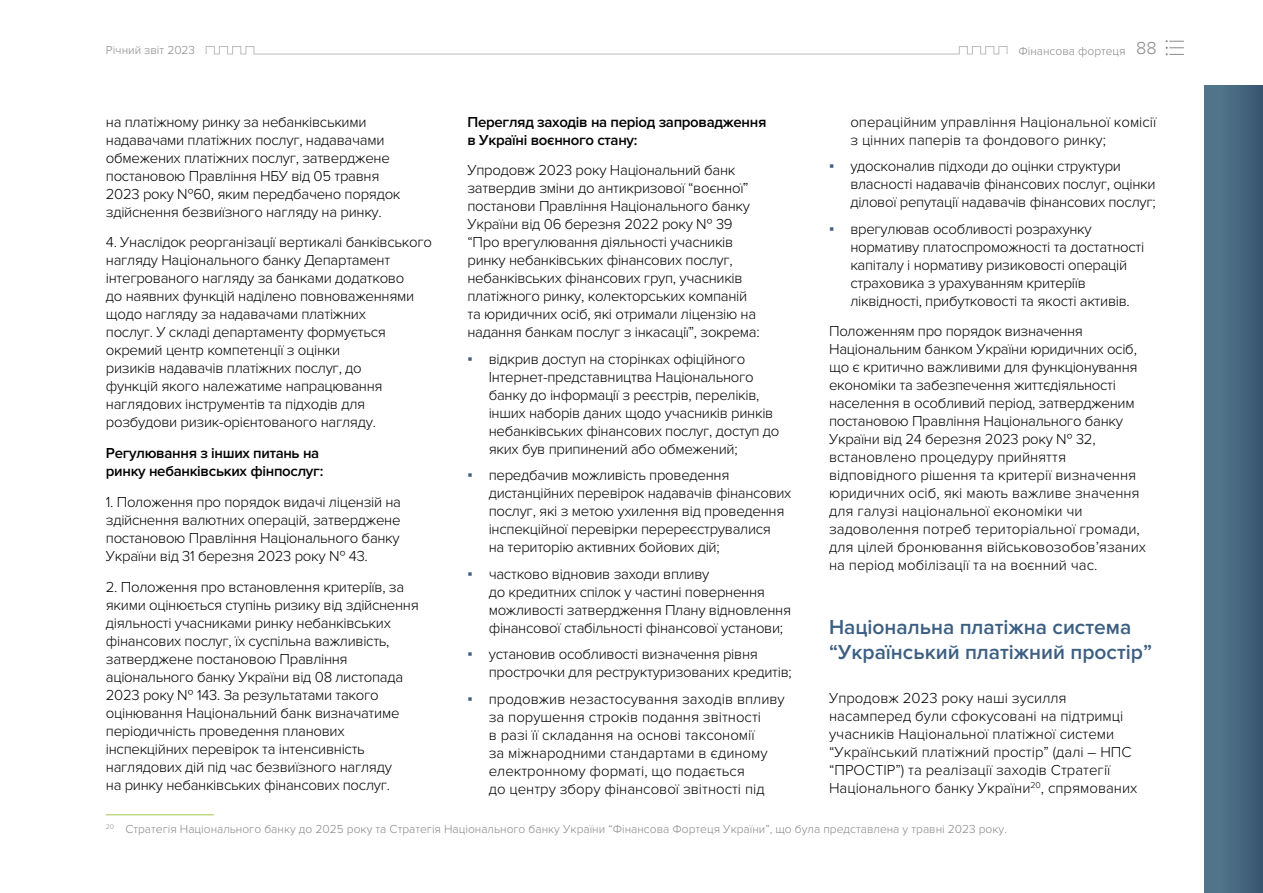
<style>
.page{position:relative;width:1263px;height:893px;background:#fff}
.page>*{position:absolute;margin:0;border:0;box-sizing:border-box;transform-origin:0 0}
.t1{font:600 21px/25.2px "Proxima Nova";color:#3c5f82}
.t2{font:300 15px/18px "Proxima Nova";letter-spacing:-.02em;color:#000}
.t3{font:300 15px/18px "Proxima Nova";color:#000}
.t4{font:600 15px/18px "Proxima Nova";letter-spacing:-.02em;color:#000}
.t5{font:300 12px "Proxima Nova";color:#878787}
.s1{font-size:18px}
.s2{font-family:"Arial Narrow";font-weight:400;color:#3c5f82}
</style>
<div class="page">
<svg style="left:1166px;top:40px;width:18px;height:15px"></svg>
<svg style="left:205px;top:46px;width:803px;height:9px"></svg>
<hr style="left:106px;top:814px;width:108px;height:1px;background:#a2c748">
<div style="left:1204px;top:85px;width:59px;height:808px;background:linear-gradient(to right,#557b90,#3a5771)"></div>
<p class="t5" style="left:106px;top:43px;width:91px">Річний звіт 2023</p>
<p class="t5" style="left:1018px;top:44px;width:140px">Фінансова фортеця <span class="s1">88</span></p>
<p class="t4" style="left:467px;top:113px;width:300px">Перегляд заходів на період запровадження в Україні воєнного стану:</p>
<p class="t2" style="left:467px;top:162px;width:294px">Упродовж 2023 року Національний банк затвердив зміни до антикризової “воєнної” постанови Правління Національного банку України від 06 березня 2022 року № 39 “Про врегулювання діяльності учасників ринку небанківських фінансових послуг, небанківських фінансових груп, учасників платіжного ринку, колекторських компаній та юридичних осіб, які отримали ліцензію на надання банкам послуг з інкасації”, зокрема:</p>
<p class="t2" style="left:489px;top:350px;width:292px;text-indent:-21px"><span class="s2">▪</span> відкрив доступ на сторінках офіційного Інтернет-представництва Національного банку до інформації з реєстрів, переліків, інших наборів даних щодо учасників ринків небанківських фінансових послуг, доступ до яких був припинений або обмежений;</p>
<p class="t2" style="left:489px;top:467px;width:304px;text-indent:-21px"><span class="s2">▪</span> передбачив можливість проведення дистанційних перевірок надавачів фінансових послуг, які з метою ухилення від проведення інспекційної перевірки перереєструвалися<br>на територію активних бойових дій;</p>
<p class="t2" style="left:489px;top:565px;width:304px;text-indent:-21px"><span class="s2">▪</span> частково відновив заходи впливу<br>до кредитних спілок у частині повернення можливості затвердження Плану відновлення фінансової стабільності фінансової установи;</p>
<p class="t2" style="left:489px;top:646px;width:305px;text-indent:-21px"><span class="s2">▪</span> установив особливості визначення рівня прострочки для реструктуризованих кредитів;</p>
<p class="t3" style="left:489px;top:690px;width:298px;text-indent:-21px"><span class="s2">▪</span> продовжив незастосування заходів впливу за порушення строків подання звітності<br>в разі її складання на основі таксономії<br>за міжнародними стандартами в єдиному електронному форматі, що подається<br>до центру збору фінансової звітності під</p>
<p class="t2" style="left:106px;top:113px;width:296px">на платіжному ринку за небанківськими надавачами платіжних послуг, надавачами обмежених платіжних послуг, затверджене постановою Правління НБУ від 05 травня 2023 року №60, яким передбачено порядок здійснення безвиїзного нагляду на ринку.</p>
<p class="t2" style="left:106px;top:234px;width:328px">4. Унаслідок реорганізації вертикалі банківського нагляду Національного банку Департамент інтегрованого нагляду за банками додатково<br>до наявних функцій наділено повноваженнями щодо нагляду за надавачами платіжних<br>послуг. У складі департаменту формується окремий центр компетенції з оцінки<br>ризиків надавачів платіжних послуг, до<br>функцій якого належатиме напрацювання наглядових інструментів та підходів для розбудови ризик-орієнтованого нагляду.</p>
<p class="t4" style="left:106px;top:444px;width:219px">Регулювання з інших питань на ринку небанківських фінпослуг:</p>
<p class="t2" style="left:106px;top:493px;width:297px;text-align:justify">1. Положення про порядок видачі ліцензій на здійснення валютних операцій, затверджене постановою Правління Національного банку України від 31 березня 2023 року № 43.</p>
<p class="t2" style="left:106px;top:578px;width:314px">2. Положення про встановлення критеріїв, за якими оцінюється ступінь ризику від здійснення діяльності учасниками ринку небанківських фінансових послуг, їх суспільна важливість, затверджене постановою Правління аціонального банку України від 08 листопада 2023 року № 143. За результатами такого оцінювання Національний банк визначатиме періодичність проведення планових інспекційних перевірок та інтенсивність наглядових дій під час безвиїзного нагляду<br>на ринку небанківських фінансових послуг.</p>
<p class="t5" style="left:106px;top:823px;width:902px"><sup>20</sup> Стратегія Національного банку до 2025 року та Стратегія Національного банку України “Фінансова Фортеця України”, що була представлена у травні 2023 року.</p>
<p class="t3" style="left:850px;top:113px;width:307px">операційним управління Національної комісії з цінних паперів та фондового ринку;</p>
<p class="t2" style="left:850px;top:157px;width:307px;text-indent:-21px"><span class="s2">▪</span> удосконалив підходи до оцінки структури власності надавачів фінансових послуг, оцінки ділової репутації надавачів фінансових послуг;</p>
<p class="t2" style="left:850px;top:220px;width:295px;text-indent:-21px"><span class="s2">▪</span> врегулював особливості розрахунку нормативу платоспроможності та достатності капіталу і нормативу ризиковості операцій страховика з урахуванням критеріїв ліквідності, прибутковості та якості активів.</p>
<p class="t2" style="left:829px;top:323px;width:318px">Положенням про порядок визначення Національним банком України юридичних осіб, що є критично важливими для функціонування економіки та забезпечення життєдіяльності населення в особливий період, затвердженим постановою Правління Національного банку України від 24 березня 2023 року № 32, встановлено процедуру прийняття відповідного рішення та критерії визначення юридичних осіб, які мають важливе значення для галузі національної економіки чи задоволення потреб територіальної громади, для цілей бронювання військовозобов’язаних на період мобілізації та на воєнний час.</p>
<h1 class="t1" style="left:829px;top:615px;width:324px">Національна платіжна система “Український платіжний простір”</h1>
<p class="t3" style="left:829px;top:689px;width:310px">Упродовж 2023 року наші зусилля насамперед були сфокусовані на підтримці учасників Національної платіжної системи “Український платіжний простір” (далі – НПС “ПРОСТІР”) та реалізації заходів Стратегії Національного банку України<sup>20</sup>, спрямованих</p>
</div>
